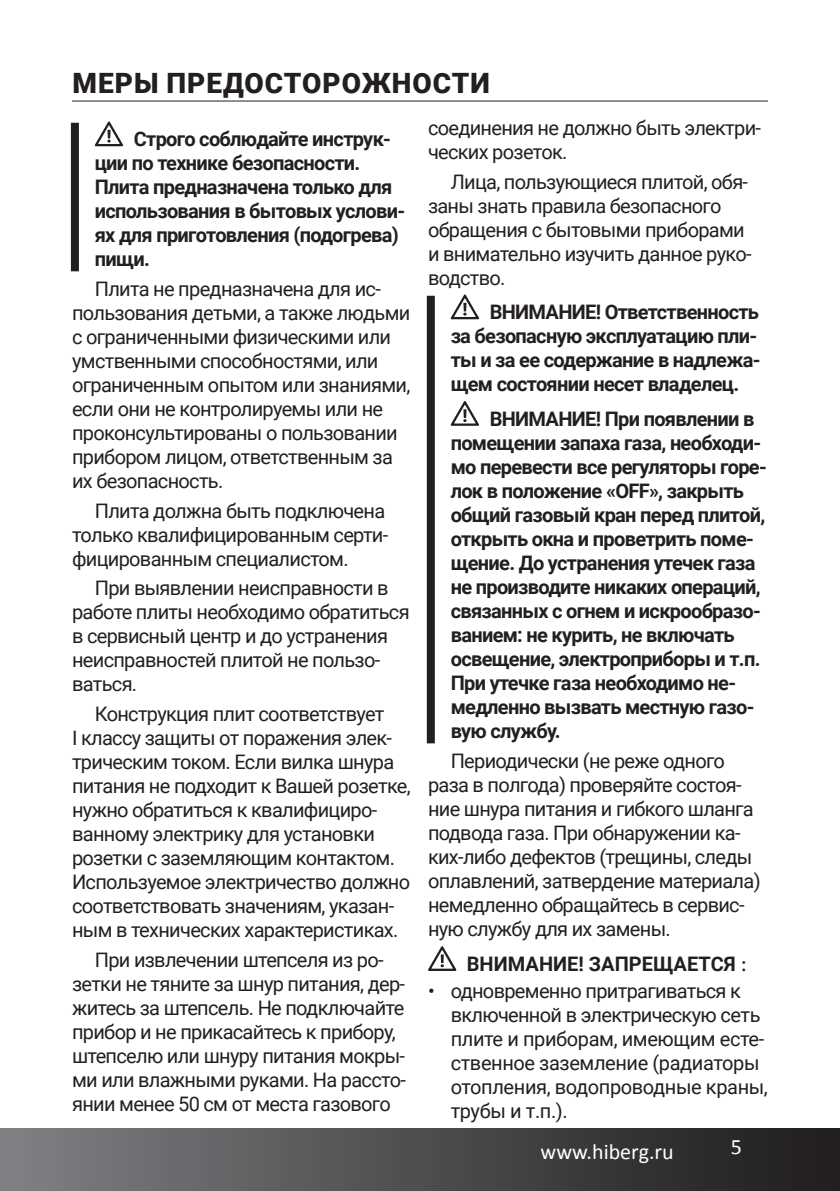
<style>
.page{position:relative;width:840px;height:1191px;background:#fff}
.page>*{position:absolute;margin:0;border:0;box-sizing:border-box;transform-origin:0 0}
.t1{font:900 28px "Roboto";letter-spacing:.035em;color:#231f20}
.t2{font:22px "Calibri";color:#fff}
.t3{font:20px/24px "Roboto";letter-spacing:-.035em;color:#231f20}
.t4{font:700 20px/24px "Roboto";letter-spacing:-.035em;color:#231f20}
.t5{font:700 20px "Roboto";color:#231f20}
.s1{font-family:"Minion Pro";font-weight:400;font-size:24px}
</style>
<div class="page">
<div style="left:0;top:1128px;width:839px;height:63px;background:linear-gradient(to right,#7e8184,#1e1b1c)"></div>
<div style="left:71px;top:123px;width:8px;height:148px;background:#231f20"></div>
<svg style="left:94px;top:121px;width:29px;height:25px"></svg>
<div style="left:426px;top:296px;width:8px;height:447px;background:#231f20"></div>
<svg style="left:450px;top:294px;width:29px;height:25px"></svg>
<svg style="left:450px;top:401px;width:29px;height:25px"></svg>
<svg style="left:428px;top:946px;width:28px;height:25px"></svg>
<hr style="left:72px;top:100px;width:695px;height:1px;background:#231f20">
<h1 class="t1" style="left:72px;top:63px;width:418px">МЕРЫ ПРЕДОСТОРОЖНОСТИ</h1>
<p class="t4" style="left:95px;top:126px;width:312px;text-indent:39px">Строго соблюдайте инструк&shy;ции по технике безопасности.<br>Плита предназначена только для использования в бытовых услови&shy;ях для приготовления (подогрева) пищи.</p>
<p class="t3" style="left:72px;top:276px;width:339px;text-indent:23px">Плита не предназначена для ис&shy;пользования детьми, а также людьми с ограниченными физическими или умственными способностями, или ограниченным опытом или знаниями, если они не контролируемы или не проконсультированы о пользовании прибором лицом, ответственным за их безопасность.</p>
<p class="t3" style="left:72px;top:498px;width:317px;text-indent:23px">Плита должна быть подключена только квалифицированным серти&shy;фицированным специалистом.</p>
<p class="t3" style="left:72px;top:575px;width:339px;text-indent:23px">При выявлении неисправности в работе плиты необходимо обратиться в сервисный центр и до устранения неисправностей плитой не пользо&shy;ваться.</p>
<p class="t3" style="left:72px;top:701px;width:340px;text-indent:23px">Конструкция плит соответствует<br>I классу защиты от поражения элек&shy;трическим током. Если вилка шнура питания не подходит к Вашей розетке, нужно обратиться к квалифициро&shy;ванному электрику для установки розетки с заземляющим контактом.<br>Используемое электричество должно соответствовать значениям, указан&shy;ным в технических характеристиках.</p>
<p class="t3" style="left:72px;top:947px;width:335px;text-indent:23px">При извлечении штепселя из ро&shy;зетки не тяните за шнур питания, дер&shy;житесь за штепсель. Не подключайте прибор и не прикасайтесь к прибору, штепселю или шнуру питания мокры&shy;ми или влажными руками. На рассто&shy;янии менее 50 см от места газового</p>
<p class="t3" style="left:428px;top:115px;width:334px">соединения не должно быть электри&shy;ческих розеток.</p>
<p class="t3" style="left:428px;top:169px;width:325px;text-indent:23px">Лица, пользующиеся плитой, обя&shy;заны знать правила безопасного обращения с бытовыми приборами и внимательно изучить данное руко&shy;водство.</p>
<p class="t4" style="left:450px;top:299px;width:311px;text-indent:39px">ВНИМАНИЕ! Ответственность за безопасную эксплуатацию пли&shy;ты и за ее содержание в надлежа&shy;щем состоянии несет владелец.</p>
<p class="t4" style="left:450px;top:406px;width:317px;text-indent:39px">ВНИМАНИЕ! При появлении в помещении запаха газа, необходи&shy;мо перевести все регуляторы горе&shy;лок в положение «OFF», закрыть общий газовый кран перед плитой, открыть окна и проветрить поме&shy;щение. До устранения утечек газа не производите никаких операций, связанных с огнем и искрообразо&shy;ванием: не курить, не включать освещение, электроприборы и т.п.<br>При утечке газа необходимо не&shy;медленно вызвать местную газо&shy;вую службу.</p>
<p class="t3" style="left:428px;top:747px;width:334px;text-indent:23px">Периодически (не реже одного раза в полгода) проверяйте состоя&shy;ние шнура питания и гибкого шланга подвода газа. При обнаружении ка&shy;ких-либо дефектов (трещины, следы оплавлений, затвердение материала) немедленно обращайтесь в сервис&shy;ную службу для их замены.</p>
<p class="t5" style="left:466px;top:949px;width:281px">ВНИМАНИЕ! ЗАПРЕЩАЕТСЯ <span class="s1">:</span></p>
<p class="t3" style="left:450px;top:978px;width:318px;text-indent:-23px">• одновременно притрагиваться к включенной в электрическую сеть плите и приборам, имеющим есте&shy;ственное заземление (радиаторы отопления, водопроводные краны, трубы и т.п.).</p>
<p class="t2" style="left:540px;top:1137px;width:135px">www.hiberg.ru</p>
<p class="t2" style="left:730px;top:1133px;width:13px">5</p>
</div>
